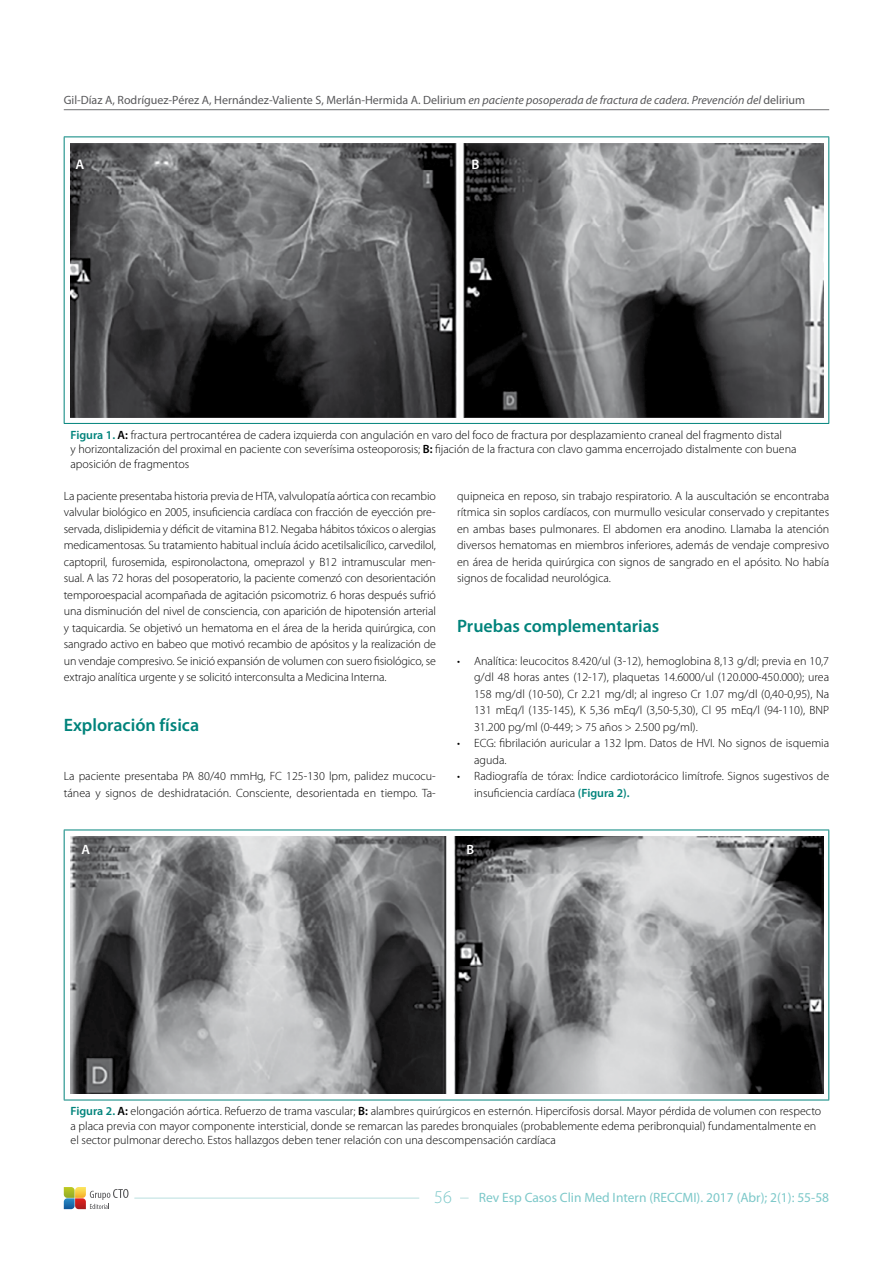
<style>
.page{position:relative;width:893px;height:1263px;background:#fff}
.page>*{position:absolute;margin:0;border:0;box-sizing:border-box;transform-origin:0 0}
.t1{font:600 18px "Myriad Pro";color:#00837b}
.t2{font:300 18px "Myriad Pro";color:#7cc8c9}
.t3{font:600 13.95px "Myriad Pro";color:#fff}
.t4{font:13.5px "Myriad Pro";color:#7cc8c9}
.t5{font:600 13.5px "Myriad Pro";color:#fff}
.t6{font:300 12px/16.5px "Myriad Pro";color:#000}
.t7{font:12px "Myriad Pro";color:#58585a}
.s1{font-style:italic}
.s2{font-weight:600;color:#00837b}
.s3{font-weight:600}
</style>
<div class="page">
<hr style="left:64px;top:109px;width:765px;height:1px;background:#707172">
<hr style="left:134px;top:1198px;width:285px;height:1px;background:#b9dfdf">
<svg style="left:64px;top:1187px;width:65px;height:22px"></svg>
<hr style="left:64px;top:137px;width:765px;height:1px;background:#00837b">
<hr style="left:64px;top:137px;width:1px;height:286px;background:#00837b">
<hr style="left:828px;top:137px;width:1px;height:286px;background:#00837b">
<hr style="left:64px;top:423px;width:765px;height:1px;background:#00837b">
<img style="left:71px;top:143px;width:752px;height:274px">
<hr style="left:64px;top:830px;width:765px;height:1px;background:#00837b">
<hr style="left:64px;top:830px;width:1px;height:270px;background:#00837b">
<hr style="left:828px;top:830px;width:1px;height:270px;background:#00837b">
<hr style="left:64px;top:1100px;width:765px;height:1px;background:#00837b">
<img style="left:71px;top:836px;width:752px;height:258px">
<p class="t7" style="left:64px;top:92px;width:743px">Gil-Díaz A, Rodríguez-Pérez A, Hernández-Valiente S, Merlán-Hermida A. Delirium <span class="s1">en paciente posoperada de fractura de cadera. Prevención del</span> delirium</p>
<p class="t3" style="left:76px;top:156px;width:10px">A</p>
<p class="t3" style="left:472px;top:156px;width:9px">B</p>
<p class="t6" style="left:71px;top:428px;width:727px;line-height:14.4px"><span class="s2">Figura 1.</span> <span class="s3">A:</span> fractura pertrocantérea de cadera izquierda con angulación en varo del foco de fractura por desplazamiento craneal del fragmento distal<br>y horizontalización del proximal en paciente con severísima osteoporosis; <span class="s3">B:</span> fijación de la fractura con clavo gamma encerrojado distalmente con buena aposición de fragmentos</p>
<p class="t6" style="left:64px;top:487px;width:374px;text-align:justify">La paciente presentaba historia previa de HTA, valvulopatía aórtica con recambio valvular biológico en 2005, insuficiencia cardíaca con fracción de eyección pre&shy;servada, dislipidemia y déficit de vitamina B12. Negaba hábitos tóxicos o alergias medicamentosas. Su tratamiento habitual incluía ácido acetilsalicílico, carvedilol, captopril, furosemida, espironolactona, omeprazol y B12 intramuscular men&shy;sual. A las 72 horas del posoperatorio, la paciente comenzó con desorientación temporoespacial acompañada de agitación psicomotriz. 6 horas después sufrió una disminución del nivel de consciencia, con aparición de hipotensión arterial y taquicardia. Se objetivó un hematoma en el área de la herida quirúrgica, con sangrado activo en babeo que motivó recambio de apósitos y la realización de un vendaje compresivo. Se inició expansión de volumen con suero fisiológico, se extrajo analítica urgente y se solicitó interconsulta a Medicina Interna.</p>
<h1 class="t1" style="left:64px;top:713px;width:137px">Exploración física</h1>
<p class="t6" style="left:64px;top:768px;width:374px">La paciente presentaba PA 80/40 mmHg, FC 125-130 lpm, palidez mucocu&shy;tánea y signos de deshidratación. Consciente, desorientada en tiempo. Ta-</p>
<p class="t6" style="left:457px;top:487px;width:374px;text-align:justify">quipneica en reposo, sin trabajo respiratorio. A la auscultación se encontraba rítmica sin soplos cardíacos, con murmullo vesicular conservado y crepitantes en ambas bases pulmonares. El abdomen era anodino. Llamaba la atención diversos hematomas en miembros inferiores, además de vendaje compresivo en área de herida quirúrgica con signos de sangrado en el apósito. No había signos de focalidad neurológica.</p>
<h1 class="t1" style="left:457px;top:614px;width:204px">Pruebas complementarias</h1>
<p class="t6" style="left:474px;top:652px;width:357px;text-align:justify;text-indent:-17px">• Analítica: leucocitos 8.420/ul (3-12), hemoglobina 8,13 g/dl; previa en 10,7 g/dl 48 horas antes (12-17), plaquetas 14.6000/ul (120.000-450.000); urea 158 mg/dl (10-50), Cr 2.21 mg/dl; al ingreso Cr 1.07 mg/dl (0,40-0,95), Na 131 mEq/l (135-145), K 5,36 mEq/l (3,50-5,30), Cl 95 mEq/l (94-110), BNP 31.200 pg/ml (0-449; &gt; 75 años &gt; 2.500 pg/ml).</p>
<p class="t6" style="left:474px;top:735px;width:357px;text-indent:-17px">• ECG: fibrilación auricular a 132 lpm. Datos de HVI. No signos de isquemia aguda.</p>
<p class="t6" style="left:474px;top:768px;width:357px;text-indent:-17px">• Radiografía de tórax: Índice cardiotorácico limítrofe. Signos sugestivos de insuficiencia cardíaca <span class="s2">(Figura 2).</span></p>
<p class="t5" style="left:82px;top:841px;width:10px">A</p>
<p class="t5" style="left:467px;top:841px;width:9px">B</p>
<p class="t6" style="left:71px;top:1104px;width:752px;line-height:14.4px"><span class="s2">Figura 2.</span> <span class="s3">A:</span> elongación aórtica. Refuerzo de trama vascular; <span class="s3">B:</span> alambres quirúrgicos en esternón. Hipercifosis dorsal. Mayor pérdida de volumen con respecto a placa previa con mayor componente intersticial, donde se remarcan las paredes bronquiales (probablemente edema peribronquial) fundamentalmente en el sector pulmonar derecho. Estos hallazgos deben tener relación con una descompensación cardíaca</p>
<h1 class="t2" style="left:434px;top:1187px;width:19px">56</h1>
<p class="t4" style="left:479px;top:1189px;width:352px">Rev Esp Casos Clin Med Intern (RECCMI). 2017 (Abr); 2(1): 55-58</p>
</div>
